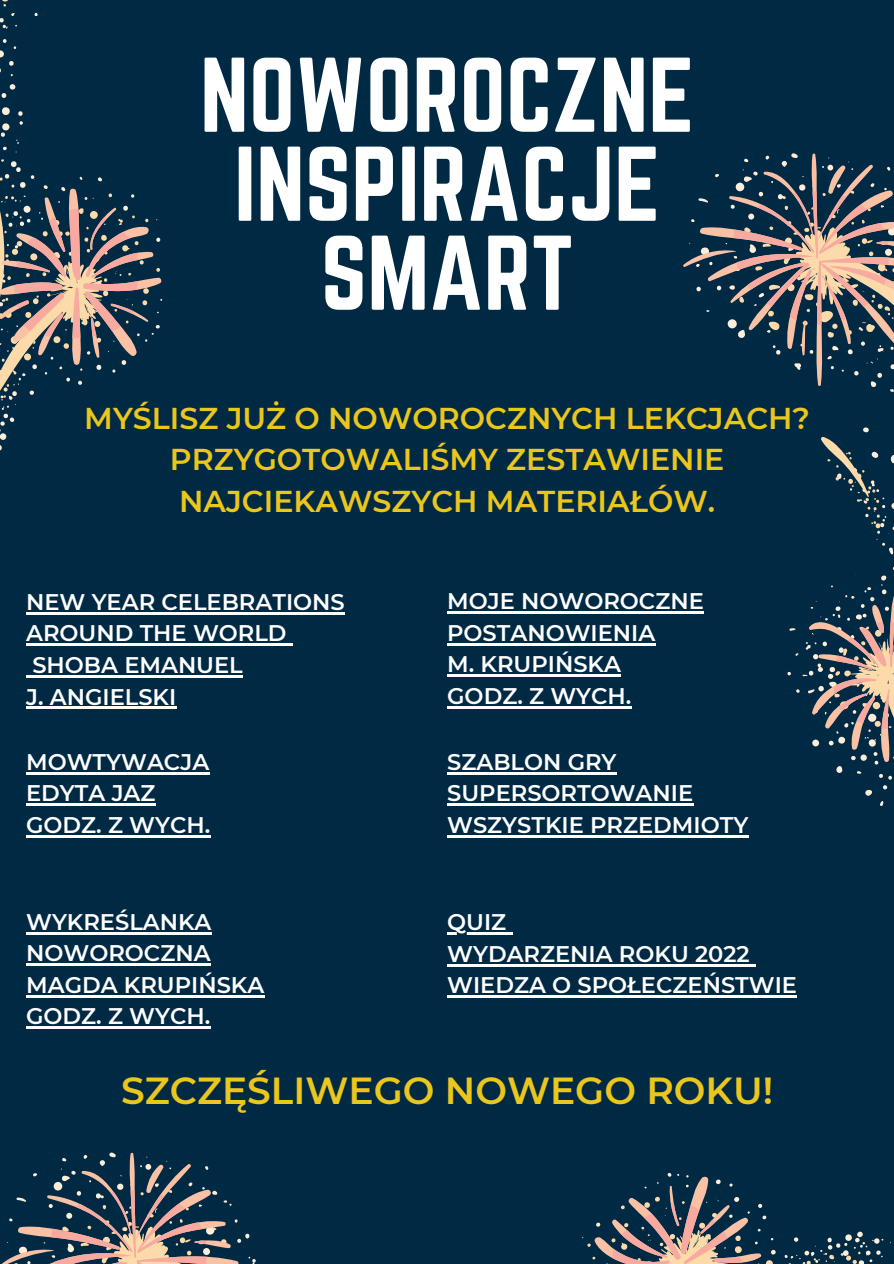
<style>
.page{position:relative;width:894px;height:1264px;background:#fff}
.page>*{position:absolute;margin:0;border:0;box-sizing:border-box;transform-origin:0 0}
.t1{font:92.7px/88.9px "Norwester";color:#fff;text-align:center}
.t2{font:600 37.65px "Montserrat";color:#ebc61c}
.t3{font:600 30.15px/41.7px "Montserrat";color:#ebc61c;text-align:center}
.t4{font:600 22.65px/31.5px "Montserrat";color:#fff}
</style>
<div class="page">
<div style="left:0;top:0;width:893px;height:1263px;background:#002944"></div>
<svg style="left:0;top:365px;width:116px;height:73px"></svg>
<svg style="left:0;top:218px;width:162px;height:147px"></svg>
<svg style="left:0;top:0;width:138px;height:338px"></svg>
<svg style="left:682px;top:153px;width:209px;height:685px"></svg>
<svg style="left:733px;top:191px;width:160px;height:647px"></svg>
<hr style="left:26px;top:612px;width:319px;height:2px;background:#fff">
<hr style="left:26px;top:643px;width:260px;height:3px;background:#fff">
<svg style="left:286px;top:643px;width:7px;height:3px"></svg>
<svg style="left:26px;top:675px;width:6px;height:2px"></svg>
<hr style="left:32px;top:675px;width:211px;height:2px;background:#fff">
<hr style="left:26px;top:706px;width:150px;height:3px;background:#fff">
<hr style="left:26px;top:772px;width:183px;height:2px;background:#fff">
<hr style="left:26px;top:803px;width:129px;height:3px;background:#fff">
<hr style="left:26px;top:835px;width:184px;height:2px;background:#fff">
<svg style="left:3px;top:1158px;width:69px;height:105px"></svg>
<svg style="left:41px;top:1183px;width:31px;height:80px"></svg>
<hr style="left:26px;top:932px;width:185px;height:2px;background:#fff">
<hr style="left:26px;top:963px;width:184px;height:2px;background:#fff">
<hr style="left:26px;top:995px;width:238px;height:2px;background:#fff">
<hr style="left:26px;top:1026px;width:184px;height:2px;background:#fff">
<hr style="left:447px;top:611px;width:256px;height:3px;background:#fff">
<hr style="left:447px;top:643px;width:208px;height:2px;background:#fff">
<hr style="left:447px;top:674px;width:173px;height:3px;background:#fff">
<hr style="left:447px;top:706px;width:184px;height:2px;background:#fff">
<hr style="left:447px;top:772px;width:169px;height:2px;background:#fff">
<hr style="left:447px;top:803px;width:246px;height:3px;background:#fff">
<hr style="left:447px;top:835px;width:301px;height:2px;background:#fff">
<hr style="left:447px;top:932px;width:59px;height:2px;background:#fff">
<svg style="left:506px;top:932px;width:6px;height:2px"></svg>
<hr style="left:447px;top:964px;width:302px;height:2px;background:#fff">
<svg style="left:749px;top:964px;width:6px;height:2px"></svg>
<hr style="left:447px;top:995px;width:349px;height:2px;background:#fff">
<svg style="left:76px;top:1152px;width:656px;height:111px"></svg>
<svg style="left:122px;top:1184px;width:769px;height:79px"></svg>
<h1 class="t1" style="left:200px;top:50px;width:496px">NOWOROCZNE<br>INSPIRACJE<br>SMART</h1>
<h3 class="t3" style="left:84px;top:397px;width:727px">MYŚLISZ JUŻ O NOWOROCZNYCH LEKCJACH?<br>PRZYGOTOWALIŚMY ZESTAWIENIE<br>NAJCIEKAWSZYCH MATERIAŁÓW.</h3>
<p class="t4" style="left:26px;top:586px;width:320px">NEW YEAR CELEBRATIONS<br>AROUND THE WORLD<br>SHOBA EMANUEL<br>J. ANGIELSKI</p>
<p class="t4" style="left:26px;top:746px;width:186px">MOWTYWACJA<br>EDYTA JAZ<br>GODZ. Z WYCH.</p>
<p class="t4" style="left:26px;top:905px;width:240px">WYKREŚLANKA<br>NOWOROCZNA<br>MAGDA KRUPIŃSKA<br>GODZ. Z WYCH.</p>
<p class="t4" style="left:447px;top:585px;width:258px">MOJE NOWOROCZNE<br>POSTANOWIENIA<br>M. KRUPIŃSKA<br>GODZ. Z WYCH.</p>
<p class="t4" style="left:447px;top:746px;width:302px">SZABLON GRY<br>SUPERSORTOWANIE<br>WSZYSTKIE PRZEDMIOTY</p>
<p class="t4" style="left:447px;top:906px;width:351px">QUIZ<br>WYDARZENIA ROKU 2022<br>WIEDZA O SPOŁECZEŃSTWIE</p>
<h2 class="t2" style="left:121px;top:1067px;width:653px">SZCZĘŚLIWEGO NOWEGO ROKU!</h2>
</div>
